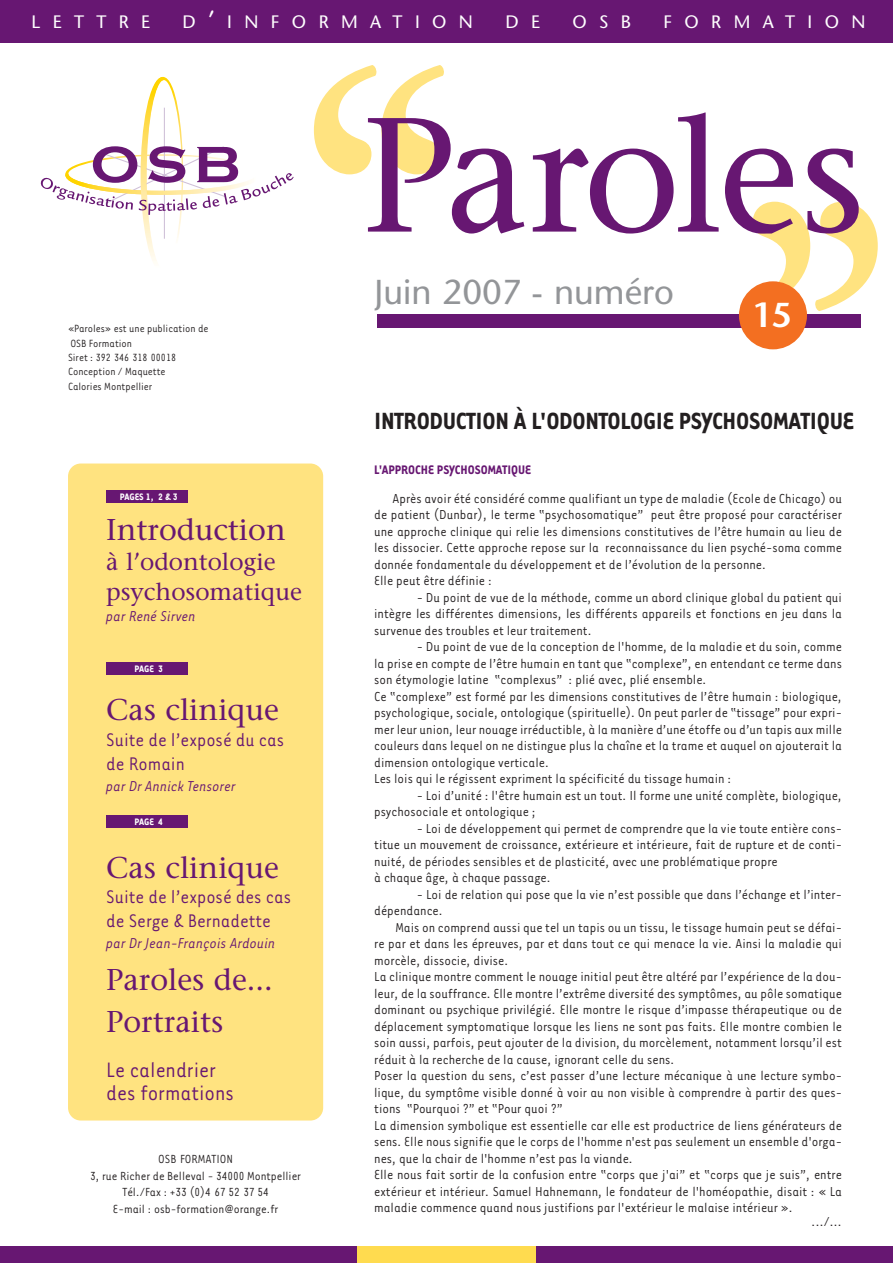
<style>
.page{position:relative;width:893px;height:1263px;background:#fff}
.page>*{position:absolute;margin:0;border:0;box-sizing:border-box;transform-origin:0 0}
.t1{font:450px "Adobe Garamond";color:#ffe380}
.t2{font:162.15px "Stone Serif";letter-spacing:-.035em;color:#671772}
.t3{font:34.5px "Stone Sans";color:#939598}
.t4{font:600 34.5px "Stone Sans";color:#fff}
.t5{font:30px/42px "Stone Serif";color:#671772}
.t6{font:700 27px "Tarzana Narrow";letter-spacing:-.01em;color:#231f20}
.t7{font:24px/30px "Stone Serif";color:#671772}
.t8{font:24px/22.5px "Tarzana Narrow";color:#671772}
.t9{font:21px/24px "Tarzana Narrow";color:#671772}
.t10{font:18px "Stone Sans";letter-spacing:.69em;color:#fff}
.t11{font:italic 16.5px "Tarzana Narrow";color:#671772}
.t12{font:15px/16.5px "Tarzana Narrow";color:#231f20}
.t13{font:700 14.25px "Tarzana Narrow";color:#671772}
.t14{font:13.5px/16.5px "Tarzana Narrow";color:#231f20;text-align:center}
.t15{font:12px/14.4px "Tarzana Narrow";color:#231f20}
.t16{font:700 10.8px "Tarzana Narrow";color:#fff}
.s1{font-size:24px}
</style>
<div class="page">
<div style="left:68px;top:463px;width:255px;height:657px;background:#ffe380;border-radius:13px"></div>
<div style="left:377px;top:315px;width:484px;height:13px;background:#671772"></div>
<div style="left:0;top:0;width:893px;height:43px;background:#671772"></div>
<div style="left:106px;top:490px;width:82px;height:13px;background:#671772"></div>
<div style="left:106px;top:662px;width:82px;height:13px;background:#671772"></div>
<div style="left:106px;top:815px;width:82px;height:13px;background:#671772"></div>
<div style="left:536px;top:1246px;width:357px;height:17px;background:#671772"></div>
<div style="left:0;top:1246px;width:357px;height:17px;background:#671772"></div>
<svg style="left:40px;top:77px;width:254px;height:185px"></svg>
<div style="left:739px;top:281px;width:68px;height:68px;background:#f36f21;border-radius:50%"></div>
<div style="left:357px;top:1246px;width:179px;height:17px;background:#ffdb4f"></div>
<p class="t10" style="left:32px;top:15px;width:120px">LETTRE</p>
<p class="t10" style="left:183px;top:15px;width:292px">D<span class="s1">’</span>INFORMATION</p>
<p class="t10" style="left:505px;top:15px;width:36px">D E</p>
<p class="t10" style="left:572px;top:15px;width:60px">OSB</p>
<p class="t10" style="left:663px;top:15px;width:204px">FORMATION</p>
<p class="t15" style="left:68px;top:322px;width:142px">«Paroles» est une publication de<br>OSB Formation<br>Siret : 392 346 318 00018<br>Conception / Maquette<br>Calories Montpellier</p>
<p class="t16" style="left:120px;top:493px;width:59px">PAGES 1, 2 &amp; 3</p>
<h3 class="t5" style="left:106px;top:512px;width:181px">Introduction</h3>
<h3 class="t7" style="left:106px;top:549px;width:197px">à l’odontologie psychosomatique</h3>
<p class="t11" style="left:106px;top:609px;width:91px">par René Sirven</p>
<p class="t16" style="left:135px;top:665px;width:30px">PAGE 3</p>
<h3 class="t5" style="left:106px;top:692px;width:174px">Cas clinique</h3>
<h3 class="t9" style="left:106px;top:728px;width:179px">Suite de l’exposé du cas de Romain</h3>
<p class="t11" style="left:106px;top:779px;width:131px">par Dr Annick Tensorer</p>
<p class="t16" style="left:135px;top:818px;width:30px">PAGE 4</p>
<h3 class="t5" style="left:106px;top:849px;width:174px">Cas clinique</h3>
<h3 class="t9" style="left:106px;top:886px;width:186px">Suite de l’exposé des cas de Serge &amp; Bernadette</h3>
<p class="t11" style="left:106px;top:936px;width:171px">par Dr Jean-François Ardouin</p>
<h3 class="t5" style="left:106px;top:962px;width:168px">Paroles de...<br>Portraits</h3>
<h3 class="t8" style="left:106px;top:1060px;width:129px">Le calendrier des formations</h3>
<p class="t14" style="left:90px;top:1151px;width:212px">OSB FORMATION<br>3, rue Richer de Belleval - 34000 Montpellier<br>Tél./Fax : +33 (0)4 67 52 37 54<br>E-mail : osb-formation@orange.fr</p>
<h1 class="t1" style="left:468px;top:443px;width:181px;rotate:-180deg">,,</h1>
<h2 class="t2" style="left:361px;top:112px;width:505px">Paroles</h2>
<h1 class="t1" style="left:724px;top:-67px;width:181px">,,</h1>
<h3 class="t3" style="left:374px;top:278px;width:301px">Juin 2007 - numéro</h3>
<h3 class="t4" style="left:752px;top:301px;width:41px">15</h3>
<h3 class="t6" style="left:374px;top:411px;width:481px">INTRODUCTION À L'ODONTOLOGIE PSYCHOSOMATIQUE</h3>
<p class="t13" style="left:374px;top:465px;width:159px">L'APPROCHE PSYCHOSOMATIQUE</p>
<p class="t12" style="left:374px;top:491px;width:469px;text-indent:18px">Après avoir été considéré comme qualifiant un type de maladie (Ecole de Chicago) ou de patient (Dunbar), le terme “psychosomatique” peut être proposé pour caractériser une approche clinique qui relie les dimensions constitutives de l’être humain au lieu de les dissocier. Cette approche repose sur la reconnaissance du lien psyché-soma comme donnée fondamentale du développement et de l’évolution de la personne.<br>Elle peut être définie :</p>
<p class="t12" style="left:374px;top:590px;width:469px;text-align:justify;text-indent:43px">- Du point de vue de la méthode, comme un abord clinique global du patient qui intègre les différentes dimensions, les différents appareils et fonctions en jeu dans la survenue des troubles et leur traitement.</p>
<p class="t12" style="left:374px;top:639px;width:469px;text-indent:43px">- Du point de vue de la conception de l'homme, de la maladie et du soin, comme la prise en compte de l’être humain en tant que “complexe”, en entendant ce terme dans son étymologie latine “complexus” : plié avec, plié ensemble.<br>Ce “complexe” est formé par les dimensions constitutives de l’être humain : biologique, psychologique, sociale, ontologique (spirituelle). On peut parler de “tissage” pour expri&shy;mer leur union, leur nouage irréductible, à la manière d’une étoffe ou d’un tapis aux mille couleurs dans lequel on ne distingue plus la chaîne et la trame et auquel on ajouterait la dimension ontologique verticale.<br>Les lois qui le régissent expriment la spécificité du tissage humain :</p>
<p class="t12" style="left:374px;top:788px;width:469px;text-indent:43px">- Loi d’unité : l'être humain est un tout. Il forme une unité complète, biologique, psychosociale et ontologique ;</p>
<p class="t12" style="left:374px;top:821px;width:469px;text-indent:43px">- Loi de développement qui permet de comprendre que la vie toute entière cons&shy;titue un mouvement de croissance, extérieure et intérieure, fait de rupture et de conti&shy;nuité, de périodes sensibles et de plasticité, avec une problématique propre<br>à chaque âge, à chaque passage.</p>
<p class="t12" style="left:374px;top:887px;width:469px;text-indent:43px">- Loi de relation qui pose que la vie n’est possible que dans l’échange et l’inter&shy;dépendance.</p>
<p class="t12" style="left:374px;top:920px;width:469px;text-indent:21px">Mais on comprend aussi que tel un tapis ou un tissu, le tissage humain peut se défai&shy;re par et dans les épreuves, par et dans tout ce qui menace la vie. Ainsi la maladie qui morcèle, dissocie, divise.<br>La clinique montre comment le nouage initial peut être altéré par l’expérience de la dou&shy;leur, de la souffrance. Elle montre l’extrême diversité des symptômes, au pôle somatique dominant ou psychique privilégié. Elle montre le risque d’impasse thérapeutique ou de déplacement symptomatique lorsque les liens ne sont pas faits. Elle montre combien le soin aussi, parfois, peut ajouter de la division, du morcèlement, notamment lorsqu’il est réduit à la recherche de la cause, ignorant celle du sens.<br>Poser la question du sens, c’est passer d’une lecture mécanique à une lecture symbo&shy;lique, du symptôme visible donné à voir au non visible à comprendre à partir des ques&shy;tions “Pourquoi ?” et “Pour quoi ?”<br>La dimension symbolique est essentielle car elle est productrice de liens générateurs de sens. Elle nous signifie que le corps de l'homme n'est pas seulement un ensemble d'orga&shy;nes, que la chair de l'homme n’est pas la viande.<br>Elle nous fait sortir de la confusion entre “corps que j'ai” et “corps que je suis”, entre extérieur et intérieur. Samuel Hahnemann, le fondateur de l'homéopathie, disait : « La maladie commence quand nous justifions par l'extérieur le malaise intérieur ».</p>
<p class="t12" style="left:812px;top:1214px;width:32px">.../...</p>
</div>
